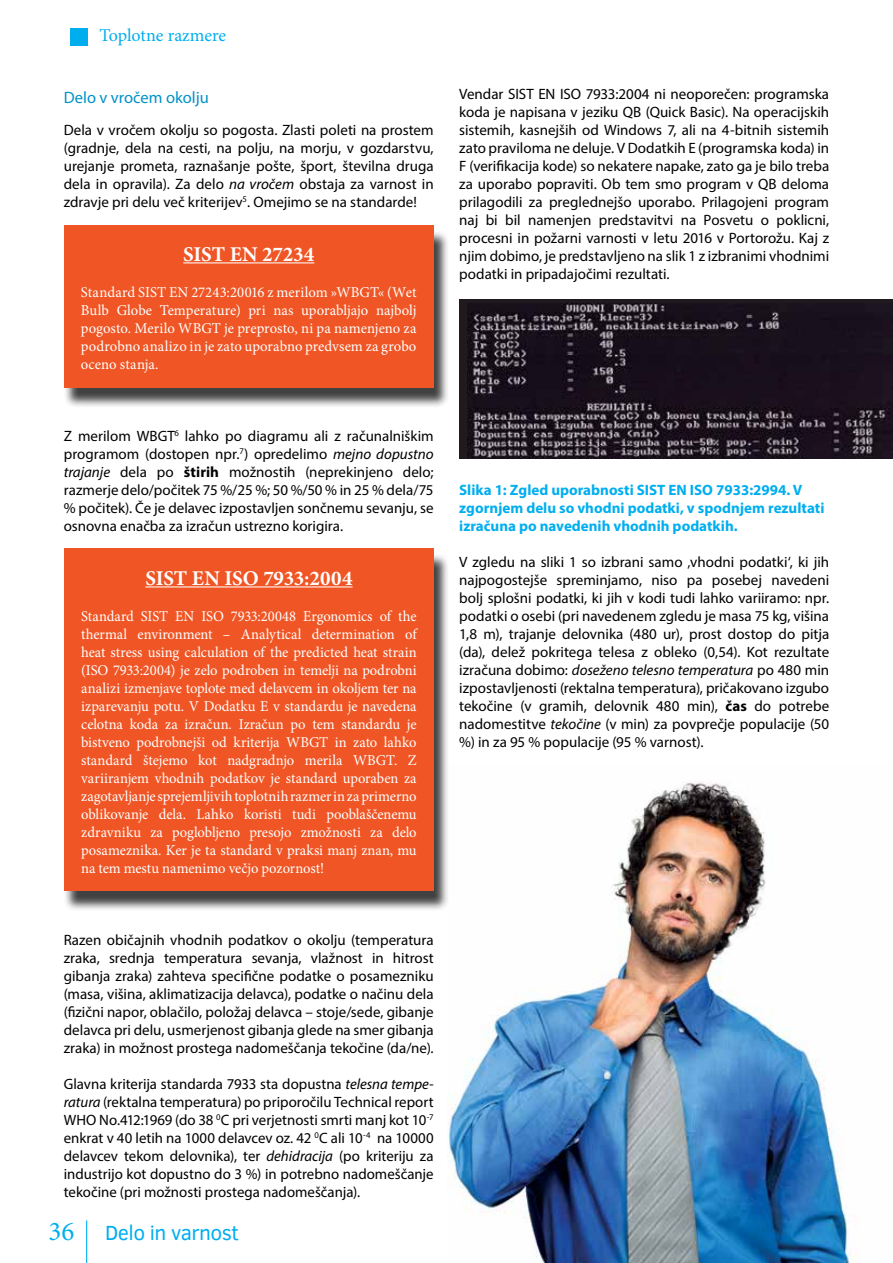
<style>
.page{position:relative;width:893px;height:1263px;background:#fff}
.page>*{position:absolute;margin:0;border:0;box-sizing:border-box;transform-origin:0 0}
.t1{font:700 21px "Minion Pro";letter-spacing:-.01em;color:#fff}
.t2{font:21px "Clear Sans";letter-spacing:-.025em;color:#00aeef}
.t3{font:18px "Minion Pro";letter-spacing:-.005em;color:#00aeef}
.t4{font:16.5px "Myriad Pro";color:#0092c8}
.t5{font:15px/18px "Myriad Pro";color:#000;text-align:justify}
.t6{font:15px/18px "Minion Pro";color:#fff;text-align:justify}
.t7{font:700 15px/18px "Myriad Pro";color:#00aeef}
.s1{font-style:italic}
.s2{font-weight:700}
.s3{font-family:"Minion Pro";font-size:27px}
</style>
<div class="page">
<hr style="left:86px;top:1220px;width:1px;height:43px;background:#00aeef">
<div style="left:70px;top:29px;width:17px;height:17px;background:#00aeef"></div>
<div style="left:459px;top:299px;width:434px;height:160px;background:#201a1e"></div>
<img style="left:467px;top:303px;width:426px;height:156px">
<img style="left:448px;top:781px;width:408px;height:482px">
<div style="left:63px;top:553px;width:386px;height:359px;background:#000;opacity:.75"></div>
<div style="left:64px;top:549px;width:370px;height:342px;background:#f05625"></div>
<hr style="left:145px;top:586px;width:208px;height:1px;background:#fff">
<div style="left:63px;top:230px;width:386px;height:178px;background:#000;opacity:.75"></div>
<div style="left:64px;top:225px;width:369px;height:162px;background:#f05625"></div>
<hr style="left:183px;top:262px;width:131px;height:1px;background:#fff">
<p class="t3" style="left:99px;top:23px;width:128px">Toplotne razmere</p>
<p class="t4" style="left:64px;top:88px;width:147px">Delo v vročem okolju</p>
<p class="t5" style="left:64px;top:121px;width:371px">Dela v vročem okolju so pogosta. Zlasti poleti na prostem (gradnje, dela na cesti, na polju, na morju, v gozdarstvu, urejanje prometa, raznašanje pošte, šport, številna druga dela in opravila). Za delo <span class="s1">na vročem</span> obstaja za varnost in zdravje pri delu več kriterijev<sup>5</sup>. Omejimo se na standarde!</p>
<h1 class="t1" style="left:183px;top:239px;width:133px">SIST EN 27234</h1>
<p class="t6" style="left:81px;top:283px;width:337px">Standard SIST EN 27243:20016 z merilom »WBGT« (Wet Bulb Globe Temperature) pri nas uporabljajo najbolj pogosto. Merilo WBGT je preprosto, ni pa namenjeno za podrobno analizo in je zato uporabno predvsem za grobo oceno stanja.</p>
<p class="t5" style="left:64px;top:427px;width:371px">Z merilom WBGT<sup>6</sup> lahko po diagramu ali z računalniškim programom (dostopen npr.<sup>7</sup>) opredelimo <span class="s1">mejno dopustno trajanje</span> dela po <span class="s2">štirih</span> možnostih (neprekinjeno delo; razmerje delo/počitek 75 %/25 %; 50 %/50 % in 25 % dela/75 % počitek). Če je delavec izpostavljen sončnemu sevanju, se osnovna enačba za izračun ustrezno korigira.</p>
<h1 class="t1" style="left:145px;top:563px;width:209px">SIST EN ISO 7933:2004</h1>
<p class="t6" style="left:81px;top:607px;width:337px">Standard SIST EN ISO 7933:20048 Ergonomics of the thermal environment – Analytical determination of heat stress using calculation of the predicted heat strain (ISO 7933:2004) je zelo podroben in temelji na podrobni analizi izmenjave toplote med delavcem in okoljem ter na izparevanju potu. V Dodatku E v standardu je navedena celotna koda za izračun. Izračun po tem standardu je bistveno podrobnejši od kriterija WBGT in zato lahko standard štejemo kot nadgradnjo merila WBGT. Z variiranjem vhodnih podatkov je standard uporaben za zagotavljanje sprejemljivih toplotnih razmer in za primerno oblikovanje dela. Lahko koristi tudi pooblaščenemu zdravniku za poglobljeno presojo zmožnosti za delo posameznika. Ker je ta standard v praksi manj znan, mu na tem mestu namenimo večjo pozornost!</p>
<p class="t5" style="left:64px;top:931px;width:371px">Razen običajnih vhodnih podatkov o okolju (temperatura zraka, srednja temperatura sevanja, vlažnost in hitrost gibanja zraka) zahteva specifične podatke o posamezniku (masa, višina, aklimatizacija delavca), podatke o načinu dela (fizični napor, oblačilo, položaj delavca – stoje/sede, gibanje delavca pri delu, usmerjenost gibanja glede na smer gibanja zraka) in možnost prostega nadomeščanja tekočine (da/ne).</p>
<p class="t5" style="left:64px;top:1075px;width:371px">Glavna kriterija standarda 7933 sta dopustna <span class="s1">telesna tempe&shy;ratura</span> (rektalna temperatura) po priporočilu Technical report WHO No.412:1969 (do 38 <sup>0</sup>C pri verjetnosti smrti manj kot 10<sup>-7 </sup>enkrat v 40 letih na 1000 delavcev oz. 42 <sup>0</sup>C ali 10<sup>-4</sup> na 10000 delavcev tekom delovnika), ter <span class="s1">dehidracija</span> (po kriteriju za industrijo kot dopustno do 3 %) in potrebno nadomeščanje tekočine (pri možnosti prostega nadomeščanja).</p>
<h1 class="t2" style="left:48px;top:1219px;width:192px"><span class="s3">36</span> Delo in varnost</h1>
<p class="t5" style="left:459px;top:85px;width:371px">Vendar SIST EN ISO 7933:2004 ni neoporečen: programska koda je napisana v jeziku QB (Quick Basic). Na operacijskih sistemih, kasnejših od Windows 7, ali na 4-bitnih sistemih zato praviloma ne deluje. V Dodatkih E (programska koda) in F (verifikacija kode) so nekatere napake, zato ga je bilo treba za uporabo popraviti. Ob tem smo program v QB deloma prilagodili za preglednejšo uporabo. Prilagojeni program naj bi bil namenjen predstavitvi na Posvetu o poklicni, procesni in požarni varnosti v letu 2016 v Portorožu. Kaj z njim dobimo, je predstavljeno na slik 1 z izbranimi vhodnimi podatki in pripadajočimi rezultati.</p>
<p class="t7" style="left:459px;top:480px;width:367px">Slika 1: Zgled uporabnosti SIST EN ISO 7933:2994. V zgornjem delu so vhodni podatki, v spodnjem rezultati izračuna po navedenih vhodnih podatkih.</p>
<p class="t5" style="left:459px;top:553px;width:371px">V zgledu na sliki 1 so izbrani samo ‚vhodni podatki‘, ki jih najpogostejše spreminjamo, niso pa posebej navedeni bolj splošni podatki, ki jih v kodi tudi lahko variiramo: npr. podatki o osebi (pri navedenem zgledu je masa 75 kg, višina 1,8 m), trajanje delovnika (480 ur), prost dostop do pitja (da), delež pokritega telesa z obleko (0,54). Kot rezultate izračuna dobimo: <span class="s1">doseženo telesno temperatura</span> po 480 min izpostavljenosti (rektalna temperatura), pričakovano izgubo tekočine (v gramih, delovnik 480 min), <span class="s2">čas</span> do potrebe nadomestitve <span class="s1">tekočine</span> (v min) za povprečje populacije (50 %) in za 95 % populacije (95 % varnost).</p>
</div>
